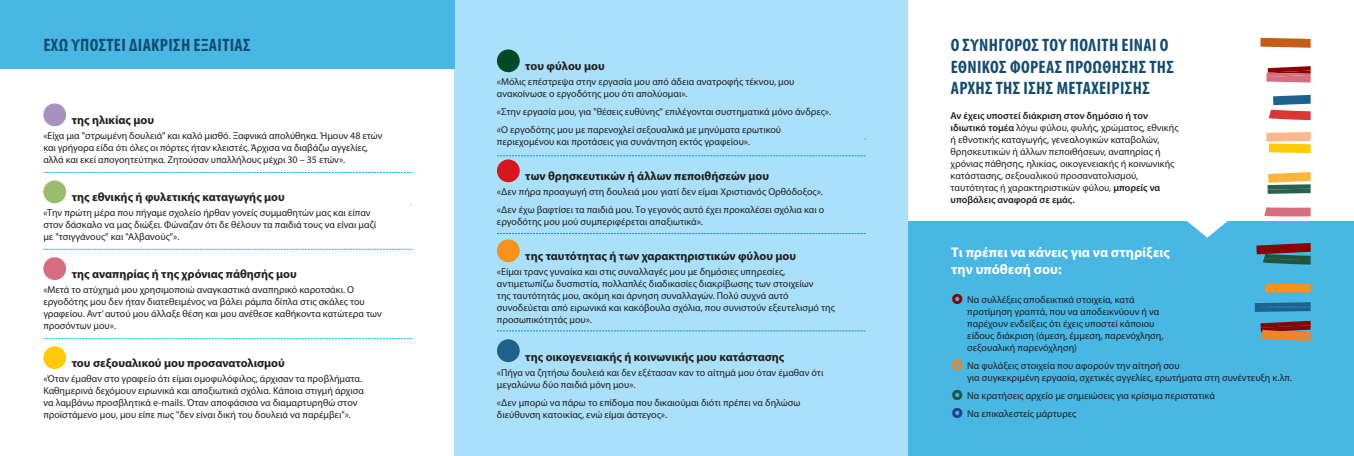
<style>
.page{position:relative;width:1354px;height:456px;background:#fff}
.page>*{position:absolute;margin:0;border:0;box-sizing:border-box;transform-origin:0 0}
.t1{font:700 condensed 18px/21.6px "Myriad Pro";letter-spacing:.02em;color:#144c6e}
.t2{font:700 14px/16.8px "Myriad Pro";color:#fff}
.t3{font:700 12px "Myriad Pro";color:#231f20}
.t4{font:10px/12px "Myriad Pro";color:#231f20}
.s1{font-weight:600}
</style>
<div class="page">
<div style="left:454px;top:0;width:454px;height:455px;background:#aae0f9"></div>
<div style="left:0;top:0;width:454px;height:69px;background:#48b7e3"></div>
<div style="left:908px;top:221px;width:446px;height:234px;background:#48b7e3"></div>
<svg style="left:1187px;top:221px;width:41px;height:16px"></svg>
<div style="left:43px;top:180px;width:23px;height:23px;background:#99be70;border-radius:50%"></div>
<div style="left:43px;top:103px;width:23px;height:23px;background:#a893c0;border-radius:50%"></div>
<div style="left:43px;top:257px;width:23px;height:23px;background:#d56e7f;border-radius:50%"></div>
<div style="left:43px;top:346px;width:23px;height:22px;background:#feca0a;border-radius:50%"></div>
<div style="left:497px;top:159px;width:23px;height:23px;background:#d7171f;border-radius:50%"></div>
<div style="left:497px;top:49px;width:23px;height:23px;background:#004b25;border-radius:50%"></div>
<div style="left:497px;top:239px;width:23px;height:23px;background:#f7931d;border-radius:50%"></div>
<div style="left:497px;top:339px;width:23px;height:22px;background:#1d628c;border-radius:50%"></div>
<svg style="left:43px;top:172px;width:369px;height:1px"></svg>
<svg style="left:43px;top:248px;width:369px;height:1px"></svg>
<svg style="left:43px;top:338px;width:369px;height:1px"></svg>
<svg style="left:497px;top:155px;width:368px;height:1px"></svg>
<svg style="left:497px;top:233px;width:368px;height:1px"></svg>
<svg style="left:497px;top:330px;width:368px;height:1px"></svg>
<svg style="left:1264px;top:207px;width:46px;height:9px"></svg>
<svg style="left:1256px;top:243px;width:54px;height:21px"></svg>
<svg style="left:1255px;top:302px;width:55px;height:9px"></svg>
<svg style="left:1260px;top:38px;width:50px;height:10px"></svg>
<svg style="left:1267px;top:172px;width:43px;height:22px"></svg>
<svg style="left:1266px;top:66px;width:44px;height:16px"></svg>
<svg style="left:1266px;top:132px;width:44px;height:21px"></svg>
<svg style="left:1264px;top:283px;width:46px;height:9px"></svg>
<svg style="left:1260px;top:320px;width:50px;height:20px"></svg>
<svg style="left:1268px;top:95px;width:42px;height:25px"></svg>
<h1 class="t1" style="left:44px;top:34px;width:209px">ΈΧΩ ΥΠΟΣΤΕΊ ΔΙΆΚΡΙΣΗ ΕΞΑΙΤΊΑΣ</h1>
<p class="t3" style="left:72px;top:112px;width:84px">της ηλικίας μου</p>
<p class="t4" style="left:43px;top:129px;width:341px">«Είχα μια "στρωμένη δουλειά" και καλό μισθό. Ξαφνικά απολύθηκα. Ήμουν 48 ετών και γρήγορα είδα ότι όλες οι πόρτες ήταν κλειστές. Άρχισα να διαβάζω αγγελίες, αλλά και εκεί απογοητεύτηκα. Ζητούσαν υπαλλήλους μέχρι 30 – 35 ετών».</p>
<p class="t3" style="left:72px;top:189px;width:215px">της εθνικής ή φυλετικής καταγωγής μου</p>
<p class="t4" style="left:43px;top:206px;width:334px">«Την πρώτη μέρα που πήγαμε σχολείο ήρθαν γονείς συμμαθητών μας και είπαν στον δάσκαλο να μας διώξει. Φώναζαν ότι δε θέλουν τα παιδιά τους να είναι μαζί με "τσιγγάνους" και "Αλβανούς"».</p>
<p class="t3" style="left:72px;top:265px;width:227px">της αναπηρίας ή της χρόνιας πάθησής μου</p>
<p class="t4" style="left:43px;top:283px;width:340px">«Μετά το ατύχημά μου χρησιμοποιώ αναγκαστικά αναπηρικό καροτσάκι. Ο εργοδότης μου δεν ήταν διατεθειμένος να βάλει ράμπα δίπλα στις σκάλες του γραφείου. Αντ’ αυτού μου άλλαξε θέση και μου ανέθεσε καθήκοντα κατώτερα των προσόντων μου».</p>
<p class="t3" style="left:72px;top:354px;width:215px">του σεξουαλικού μου προσανατολισμού</p>
<p class="t4" style="left:43px;top:371px;width:322px">«Όταν έμαθαν στο γραφείο ότι είμαι ομοφυλόφιλος, άρχισαν τα προβλήματα.<br>Καθημερινά δεχόμουν ειρωνικά και απαξιωτικά σχόλια. Κάποια στιγμή άρχισα να λαμβάνω προσβλητικά e-mails. Όταν αποφάσισα να διαμαρτυρηθώ στον προϊστάμενο μου, μου είπε πως "δεν είναι δική του δουλειά να παρέμβει"».</p>
<p class="t3" style="left:525px;top:58px;width:81px">του φύλου μου</p>
<p class="t4" style="left:497px;top:75px;width:299px">«Μόλις επέστρεψα στην εργασία μου από άδεια ανατροφής τέκνου, μου ανακοίνωσε ο εργοδότης μου ότι απολύομαι».</p>
<p class="t4" style="left:497px;top:102px;width:336px;line-height:18px">«Στην εργασία μου, για "θέσεις ευθύνης" επιλέγονται συστηματικά μόνο άνδρες». «Ο εργοδότης μου με παρενοχλεί σεξουαλικά με μηνύματα ερωτικού</p>
<p class="t4" style="left:497px;top:135px;width:255px">περιεχομένου και προτάσεις για συνάντηση εκτός γραφείου».</p>
<p class="t3" style="left:525px;top:168px;width:245px">των θρησκευτικών ή άλλων πεποιθήσεών μου</p>
<p class="t4" style="left:497px;top:182px;width:329px;line-height:18px">«Δεν πήρα προαγωγή στη δουλειά μου γιατί δεν είμαι Χριστιανός Ορθόδοξος». «Δεν έχω βαφτίσει τα παιδιά μου. Το γεγονός αυτό έχει προκαλέσει σχόλια και ο</p>
<p class="t4" style="left:497px;top:215px;width:208px">εργοδότης μου μού συμπεριφέρεται απαξιωτικά».</p>
<p class="t3" style="left:525px;top:247px;width:272px">της ταυτότητας ή των χαρακτηριστικών φύλου μου</p>
<p class="t4" style="left:497px;top:265px;width:340px">«Είμαι τρανς γυναίκα και στις συναλλαγές μου με δημόσιες υπηρεσίες, αντιμετωπίζω δυσπιστία, πολλαπλές διαδικασίες διακρίβωσης των στοιχείων<br>της ταυτότητάς μου, ακόμη και άρνηση συναλλαγών. Πολύ συχνά αυτό συνοδεύεται από ειρωνικά και κακόβουλα σχόλια, που συνιστούν εξευτελισμό της προσωπικότητάς μου».</p>
<p class="t3" style="left:525px;top:348px;width:261px">της οικογενειακής ή κοινωνικής μου κατάστασης</p>
<p class="t4" style="left:497px;top:366px;width:328px">«Πήγα να ζητήσω δουλειά και δεν εξέτασαν καν το αίτημά μου όταν έμαθαν ότι μεγαλώνω δύο παιδιά μόνη μου».</p>
<p class="t4" style="left:497px;top:396px;width:305px">«Δεν μπορώ να πάρω το επίδομα που δικαιούμαι διότι πρέπει να δηλώσω διεύθυνση κατοικίας, ενώ είμαι άστεγος».</p>
<h1 class="t1" style="left:951px;top:34px;width:225px">Ο ΣΥΝΉΓΟΡΟΣ ΤΟΥ ΠΟΛΊΤΗ ΕΊΝΑΙ Ο<br>ΕΘΝΙΚΌΣ ΦΟΡΈΑΣ ΠΡΟΏΘΗΣΗΣ ΤΗΣ<br>ΑΡΧΉΣ ΤΗΣ ΊΣΗΣ ΜΕΤΑΧΕΊΡΙΣΗΣ</h1>
<p class="t4" style="left:950px;top:109px;width:229px"><span class="s1">Αν έχεις υποστεί διάκριση στον δημόσιο ή τον ιδιωτικό τομέα</span> λόγω φύλου, φυλής, χρώματος, εθνικής ή εθνοτικής καταγωγής, γενεαλογικών καταβολών, θρησκευτικών ή άλλων πεποιθήσεων, αναπηρίας ή χρόνιας πάθησης, ηλικίας, οικογενειακής ή κοινωνικής κατάστασης, σεξουαλικού προσανατολισμού, ταυτότητας ή χαρακτηριστικών φύλου, <span class="s1">μπορείς να υποβάλεις αναφορά σε εμάς.</span></p>
<h2 class="t2" style="left:951px;top:243px;width:220px">Τι πρέπει να κάνεις για να στηρίξεις την υπόθεσή σου:</h2>
<p class="t4" style="left:967px;top:293px;width:198px">Να συλλέξεις αποδεικτικά στοιχεία, κατά προτίμηση γραπτά, που να αποδεικνύουν ή να παρέχουν ενδείξεις ότι έχεις υποστεί κάποιου είδους διάκριση (άμεση, έμμεση, παρενόχληση, σεξουαλική παρενόχληση)</p>
<p class="t4" style="left:967px;top:359px;width:326px">Να φυλάξεις στοιχεία που αφορούν την αίτησή σου<br>για συγκεκριμένη εργασία, σχετικές αγγελίες, ερωτήματα στη συνέντευξη κ.λπ.</p>
<p class="t4" style="left:967px;top:386px;width:249px;line-height:18px">Να κρατήσεις αρχείο με σημειώσεις για κρίσιμα περιστατικά<br>Να επικαλεστείς μάρτυρες</p>
</div>
